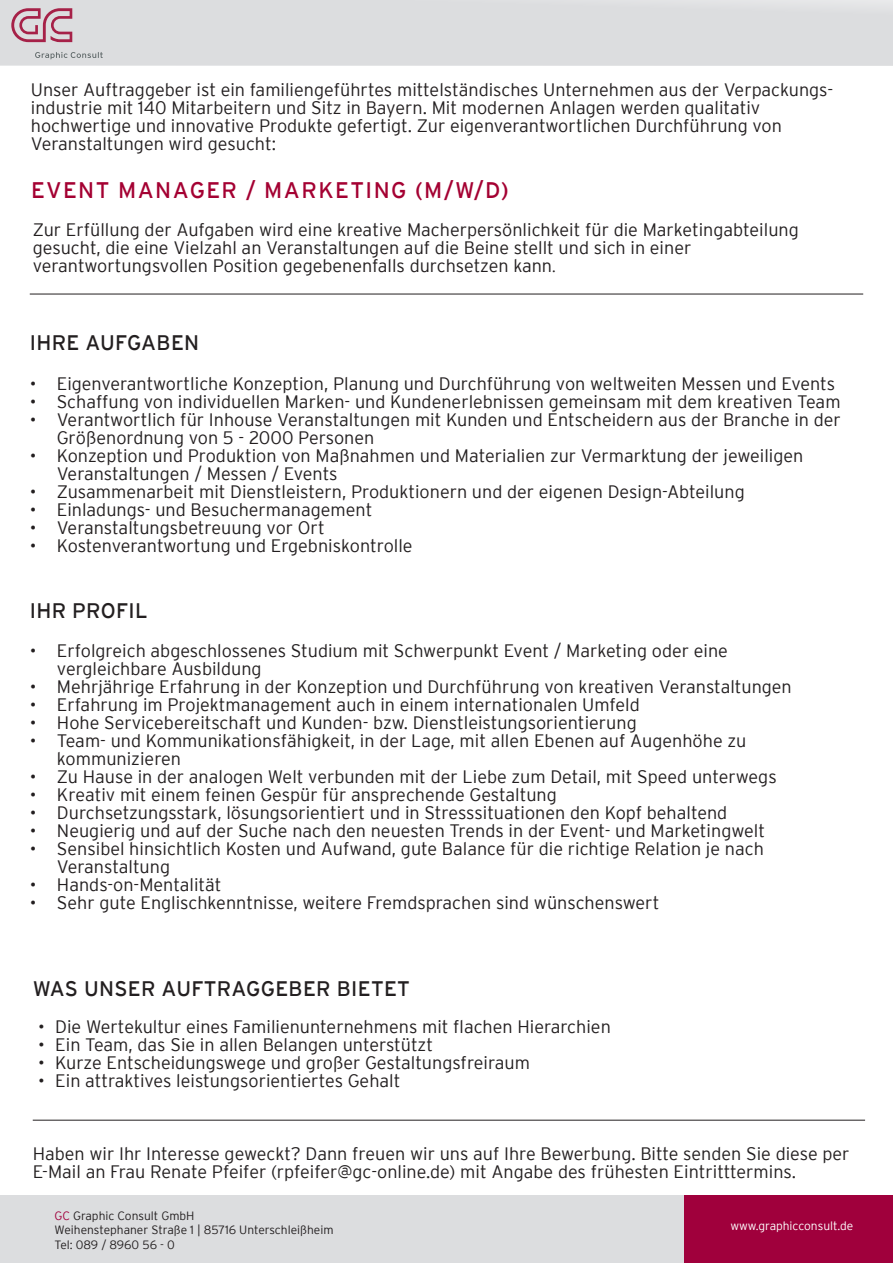
<style>
.page{position:relative;width:893px;height:1263px;background:#fff}
.page>*{position:absolute;margin:0;border:0;box-sizing:border-box;transform-origin:0 0}
.Große_Überschrift{font:22.5px "Interstate";letter-spacing:.065em;color:#a40132}
.Textfelder__Aufgaben{font:21px "Interstate";letter-spacing:.015em;color:#231f20}
.Text_1{font:300 18px/18px "Interstate";color:#231f20}
.Normaler_Text{font:300 18px/18px "Interstate";color:#231f20}
.Absatzformat_1{font:300 12px "Interstate";color:#231f20}
.Absatzformat_1-2{font:300 12px "Interstate";color:#fff}
.s1{font-size:15px}
.s2{color:#a0003c}
</style>
<div class="page">
<hr style="left:33px;top:1120px;width:832px;height:1px;background:#231f20">
<div style="left:0;top:0;width:893px;height:66px;background:#dcdddf"></div>
<svg style="left:11px;top:8px;width:61px;height:34px"></svg>
<svg style="left:35px;top:52px;width:68px;height:7px"></svg>
<div style="left:684px;top:1196px;width:209px;height:67px;background:#a0003c"></div>
<div style="left:1px;top:1196px;width:683px;height:67px;background:#dcdddf"></div>
<hr style="left:30px;top:294px;width:833px;height:1px;background:#231f20">
<p class="Text_1" style="left:31px;top:80px;width:804px">Unser Auftraggeber ist ein familiengeführtes mittelständisches Unternehmen aus der Verpackungs&shy;industrie mit 140 Mitarbeitern und Sitz in Bayern. Mit modernen Anlagen werden qualitativ hochwertige und innovative Produkte gefertigt. Zur eigenverantwortlichen Durchführung von Veranstaltungen wird gesucht:</p>
<p class="Große_Überschrift" style="left:31px;top:177px;width:479px">EVENT MANAGER / MARKETING (M/W/D)</p>
<p class="Text_1" style="left:33px;top:220px;width:767px">Zur Erfüllung der Aufgaben wird eine kreative Macherpersönlichkeit für die Marketingabteilung gesucht, die eine Vielzahl an Veranstaltungen auf die Beine stellt und sich in einer verantwortungsvollen Position gegebenenfalls durchsetzen kann<span class="s1">.</span></p>
<p class="Textfelder__Aufgaben" style="left:30px;top:331px;width:171px">IHRE AUFGABEN</p>
<p class="Text_1" style="left:30px;top:375px;width:807px">• Eigenverantwortliche Konzeption, Planung und Durchführung von weltweiten Messen und Events</p>
<p class="Text_1" style="left:30px;top:393px;width:812px">• Schaffung von individuellen Marken- und Kundenerlebnissen gemeinsam mit dem kreativen Team</p>
<p class="Text_1" style="left:57px;top:411px;width:786px;text-indent:-27px">• Verantwortlich für Inhouse Veranstaltungen mit Kunden und Entscheidern aus der Branche in der<br>Größenordnung von 5 - 2000 Personen</p>
<p class="Text_1" style="left:57px;top:447px;width:748px;text-indent:-27px">• Konzeption und Produktion von Maßnahmen und Materialien zur Vermarktung der jeweiligen<br>Veranstaltungen / Messen / Events</p>
<p class="Text_1" style="left:30px;top:483px;width:716px">• Zusammenarbeit mit Dienstleistern, Produktionern und der eigenen Design-Abteilung</p>
<p class="Text_1" style="left:30px;top:501px;width:344px">• Einladungs- und Besuchermanagement</p>
<p class="Text_1" style="left:30px;top:519px;width:296px">• Veranstaltungsbetreuung vor Ort</p>
<p class="Text_1" style="left:30px;top:537px;width:384px">• Kostenverantwortung und Ergebniskontrolle</p>
<p class="Textfelder__Aufgaben" style="left:30px;top:599px;width:119px">IHR PROFIL</p>
<p class="Text_1" style="left:57px;top:642px;width:672px;text-indent:-27px">• Erfolgreich abgeschlossenes Studium mit Schwerpunkt Event / Marketing oder eine vergleichbare Ausbildung</p>
<p class="Text_1" style="left:30px;top:678px;width:763px">• Mehrjährige Erfahrung in der Konzeption und Durchführung von kreativen Veranstaltungen</p>
<p class="Text_1" style="left:30px;top:696px;width:611px">• Erfahrung im Projektmanagement auch in einem internationalen Umfeld</p>
<p class="Text_1" style="left:30px;top:714px;width:608px">• Hohe Servicebereitschaft und Kunden- bzw. Dienstleistungsorientierung</p>
<p class="Text_1" style="left:57px;top:732px;width:691px;text-indent:-27px">• Team- und Kommunikationsfähigkeit, in der Lage, mit allen Ebenen auf Augenhöhe zu kommunizieren</p>
<p class="Text_1" style="left:30px;top:768px;width:748px">• Zu Hause in der analogen Welt verbunden mit der Liebe zum Detail, mit Speed unterwegs</p>
<p class="Text_1" style="left:30px;top:786px;width:528px">• Kreativ mit einem feinen Gespür für ansprechende Gestaltung</p>
<p class="Text_1" style="left:30px;top:804px;width:699px">• Durchsetzungsstark, lösungsorientiert und in Stresssituationen den Kopf behaltend</p>
<p class="Text_1" style="left:30px;top:822px;width:737px">• Neugierig und auf der Suche nach den neuesten Trends in der Event- und Marketingwelt</p>
<p class="Text_1" style="left:57px;top:840px;width:708px;text-indent:-27px">• Sensibel hinsichtlich Kosten und Aufwand, gute Balance für die richtige Relation je nach<br>Veranstaltung</p>
<p class="Text_1" style="left:30px;top:876px;width:193px">• Hands-on-Mentalität</p>
<p class="Text_1" style="left:30px;top:894px;width:631px">• Sehr gute Englischkenntnisse, weitere Fremdsprachen sind wünschenswert</p>
<p class="Textfelder__Aufgaben" style="left:33px;top:977px;width:379px">WAS UNSER AUFTRAGGEBER BIETET</p>
<p class="Text_1" style="left:38px;top:1018px;width:574px">• Die Wertekultur eines Familienunternehmens mit flachen Hierarchien</p>
<p class="Text_1" style="left:38px;top:1036px;width:396px">• Ein Team, das Sie in allen Belangen unterstützt</p>
<p class="Text_1" style="left:38px;top:1054px;width:493px">• Kurze Entscheidungswege und großer Gestaltungsfreiraum</p>
<p class="Text_1" style="left:38px;top:1072px;width:364px">• Ein attraktives leistungsorientiertes Gehalt</p>
<p class="Normaler_Text" style="left:33px;top:1145px;width:818px">Haben wir Ihr Interesse geweckt? Dann freuen wir uns auf Ihre Bewerbung. Bitte senden Sie diese per<br>E-Mail an Frau Renate Pfeifer (rpfeifer@gc-online.de) mit Angabe des frühesten Eintritttermins.</p>
<p class="Absatzformat_1" style="left:55px;top:1209px;width:141px"><span class="s2">GC</span> Graphic Consult GmbH</p>
<p class="Absatzformat_1" style="left:55px;top:1223px;width:280px">Weihenstephaner Straße 1 | 85716 Unterschleißheim</p>
<p class="Absatzformat_1" style="left:55px;top:1237px;width:122px">Tel: 089 / 8960 56 - 0</p>
<p class="Absatzformat_1-2" style="left:730px;top:1219px;width:125px">www.graphicconsult.de</p>
</div>
